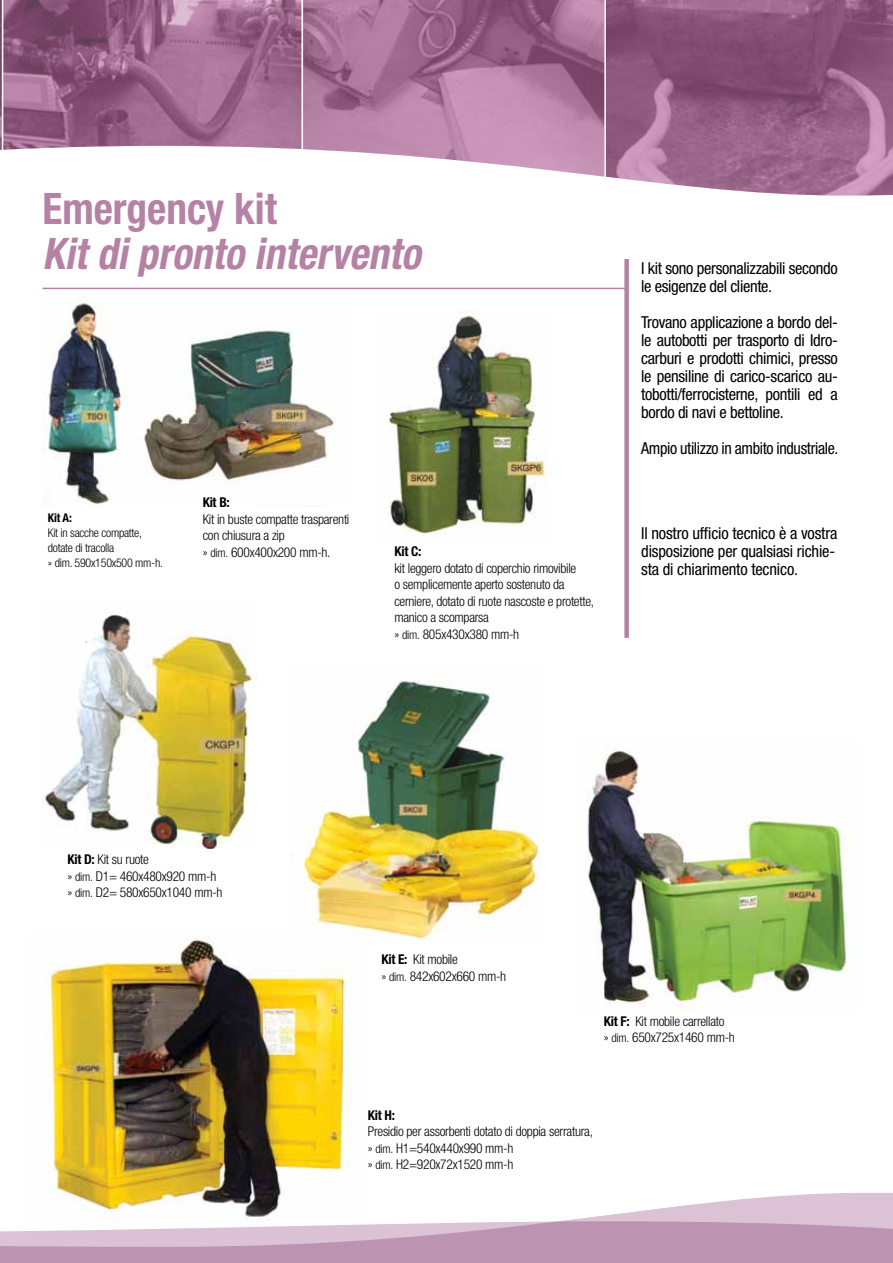
<style>
.page{position:relative;width:893px;height:1263px;background:#fff}
.page>*{position:absolute;margin:0;border:0;box-sizing:border-box;transform-origin:0 0}
.t1{font:italic 700 condensed 43.5px "Helvetica Neue LT Std";color:#b582a5;scale:.95 1}
.t2{font:700 condensed 43.5px "Helvetica Neue LT Std";color:#b582a5;scale:.95 1}
.t3{font:condensed 16.5px/18px "Helvetica Neue LT Std";letter-spacing:-.02em;color:#000}
.t4{font:300 condensed 13.5px/16.5px "Helvetica Neue LT Std";letter-spacing:-.02em;color:#000}
.t5{font:700 condensed 13.5px "Helvetica Neue LT Std";letter-spacing:-.02em;color:#000}
.t6{font:300 condensed 12px/15px "Helvetica Neue LT Std";letter-spacing:-.02em;color:#000}
.t7{font:700 condensed 12px "Helvetica Neue LT Std";color:#000}
.s1{font-size:12px}
.s2{font-weight:700}
</style>
<div class="page">
<img style="left:45px;top:937px;width:303px;height:224px">
<svg style="left:47px;top:1161px;width:846px;height:32px"></svg>
<svg style="left:0;top:1193px;width:893px;height:70px"></svg>
<svg style="left:0;top:0;width:893px;height:196px"></svg>
<div style="left:624px;top:259px;width:5px;height:379px;background:#b582a5"></div>
<hr style="left:43px;top:288px;width:585px;height:1px;background:#b582a5">
<img style="left:43px;top:296px;width:293px;height:211px">
<img style="left:388px;top:310px;width:160px;height:225px">
<img style="left:43px;top:614px;width:211px;height:235px">
<img style="left:291px;top:681px;width:249px;height:262px">
<img style="left:587px;top:748px;width:265px;height:264px">
<hr style="left:2px;top:0;width:1px;height:163px;background:#fff">
<hr style="left:301px;top:0;width:2px;height:173px;background:#fff">
<hr style="left:604px;top:0;width:2px;height:185px;background:#fff">
<h1 class="t2" style="left:43px;top:182px;width:248px">Emergency kit</h1>
<h1 class="t1" style="left:43px;top:227px;width:409px">Kitdipronto intervento</h1>
<p class="t7" style="left:48px;top:510px;width:26px">Kit A:</p>
<p class="t6" style="left:48px;top:525px;width:117px">Kit in sacche compatte, dotate di tracolla<br>» dim. 590x150x500 mm-h.</p>
<p class="t5" style="left:203px;top:494px;width:29px">Kit B:</p>
<p class="t4" style="left:203px;top:510px;width:148px">Kit in buste compatte trasparenti con chiusura a zip<br>» <span class="s1">dim.</span> 600x400x200 mm-h.</p>
<p class="t5" style="left:394px;top:543px;width:28px">Kit C:</p>
<p class="t4" style="left:394px;top:559px;width:201px">kit leggero dotato di coperchio rimovibile<br>o semplicemente aperto sostenuto da cerniere, dotato di ruote nascoste e protette, manico a scomparsa<br>» <span class="s1">dim.</span> 805x430x380 mm-h</p>
<p class="t3" style="left:641px;top:259px;width:198px">I kit sono personalizzabili secondo le esigenze del cliente.</p>
<p class="t3" style="left:641px;top:313px;width:198px;text-align:justify">Trovano applicazione a bordo del&shy;le autobotti per trasporto di Idro&shy;carburi e prodotti chimici, presso le pensiline di carico-scarico au&shy;tobotti/ferrocisterne, pontili ed a bordo di navi e bettoline.</p>
<p class="t3" style="left:641px;top:439px;width:199px">Ampio utilizzo in ambito industriale.</p>
<p class="t3" style="left:641px;top:524px;width:198px">Il nostro ufficio tecnico è a vostra disposizione per qualsiasi richie&shy;sta di chiarimento tecnico.</p>
<p class="t4" style="left:67px;top:851px;width:157px"><span class="s2">Kit D:</span> Kit su ruote<br>» <span class="s1">dim.</span> D1= 460x480x920 mm-h » <span class="s1">dim.</span> D2= 580x650x1040 mm-h</p>
<p class="t4" style="left:381px;top:951px;width:126px"><span class="s2">Kit E:</span> Kit mobile<br>» <span class="s1">dim.</span> 842x602x660 mm-h</p>
<p class="t4" style="left:604px;top:1013px;width:133px"><span class="s2">Kit F:</span> Kit mobile carrellato<br>» <span class="s1">dim.</span> 650x725x1460 mm-h</p>
<p class="t5" style="left:368px;top:1106px;width:29px">Kit H:</p>
<p class="t4" style="left:368px;top:1123px;width:227px">Presidio per assorbenti dotato di doppia serratura, » <span class="s1">dim.</span> H1=540x440x990 mm-h<br>» <span class="s1">dim.</span> H2=920x72x1520 mm-h</p>
</div>
